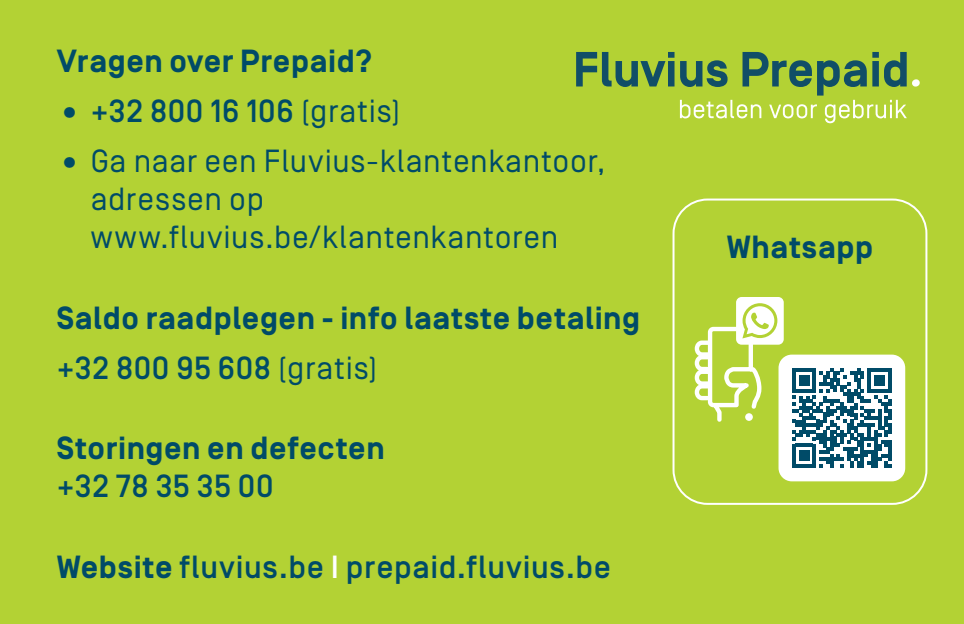
<style>
.page{position:relative;width:964px;height:624px;background:#b3d234}
.page>*{position:absolute;margin:0;border:0;box-sizing:border-box;transform-origin:0 0}
.t1{font:700 32px/49.6px "Simplon Norm";letter-spacing:.02em;color:#004b68}
.t2{font:32px/38.4px "Simplon Norm";letter-spacing:.02em;color:#004b68}
.t3{font:500 32px "Simplon Norm";letter-spacing:.02em;color:#004b68}
.s1{font-weight:400}
.s2{font-weight:500}
.s3{font-weight:700}
.s4{color:#fff}
</style>
<div class="page">
<svg style="left:576px;top:52px;width:98px;height:35px"></svg>
<div style="left:668px;top:61px;width:6px;height:25px;background:#114e67"></div>
<svg style="left:680px;top:52px;width:240px;height:71px"></svg>
<div style="left:672px;top:198px;width:255px;height:307px;border:2px solid #fff;border-radius:34px"></div>
<div style="left:778px;top:354px;width:127px;height:127px;background:#fff;border-radius:13px"></div>
<svg style="left:792px;top:368px;width:99px;height:99px"></svg>
<div style="left:736px;top:297px;width:48px;height:47px;background:#fff;border-radius:6px"></div>
<svg style="left:694px;top:303px;width:83px;height:119px"></svg>
<p class="t1" style="left:57px;top:38px;width:317px">Vragen over Prepaid?</p>
<p class="t3" style="left:57px;top:94px;width:345px"><span class="s1">•</span> +32 800 16 106 <span class="s1">(gratis)</span></p>
<p class="t2" style="left:91px;top:142px;width:516px;text-indent:-34px">• Ga naar een Fluvius-klantenkantoor, adressen op www.fluvius.be/klantenkantoren</p>
<p class="t1" style="left:57px;top:295px;width:585px">Saldo raadplegen - info laatste betaling <span class="s2">+32 800 95 608</span> <span class="s1">(gratis)</span></p>
<p class="t1" style="left:57px;top:425px;width:329px">Storingen en defecten</p>
<p class="t3" style="left:57px;top:469px;width:218px">+32 78 35 35 00</p>
<p class="t3" style="left:57px;top:549px;width:555px"><span class="s3">Website</span> fluvius.be <span class="s4">I</span> prepaid.fluvius.be</p>
<p class="t1" style="left:727px;top:224px;width:148px">Whatsapp</p>
</div>
